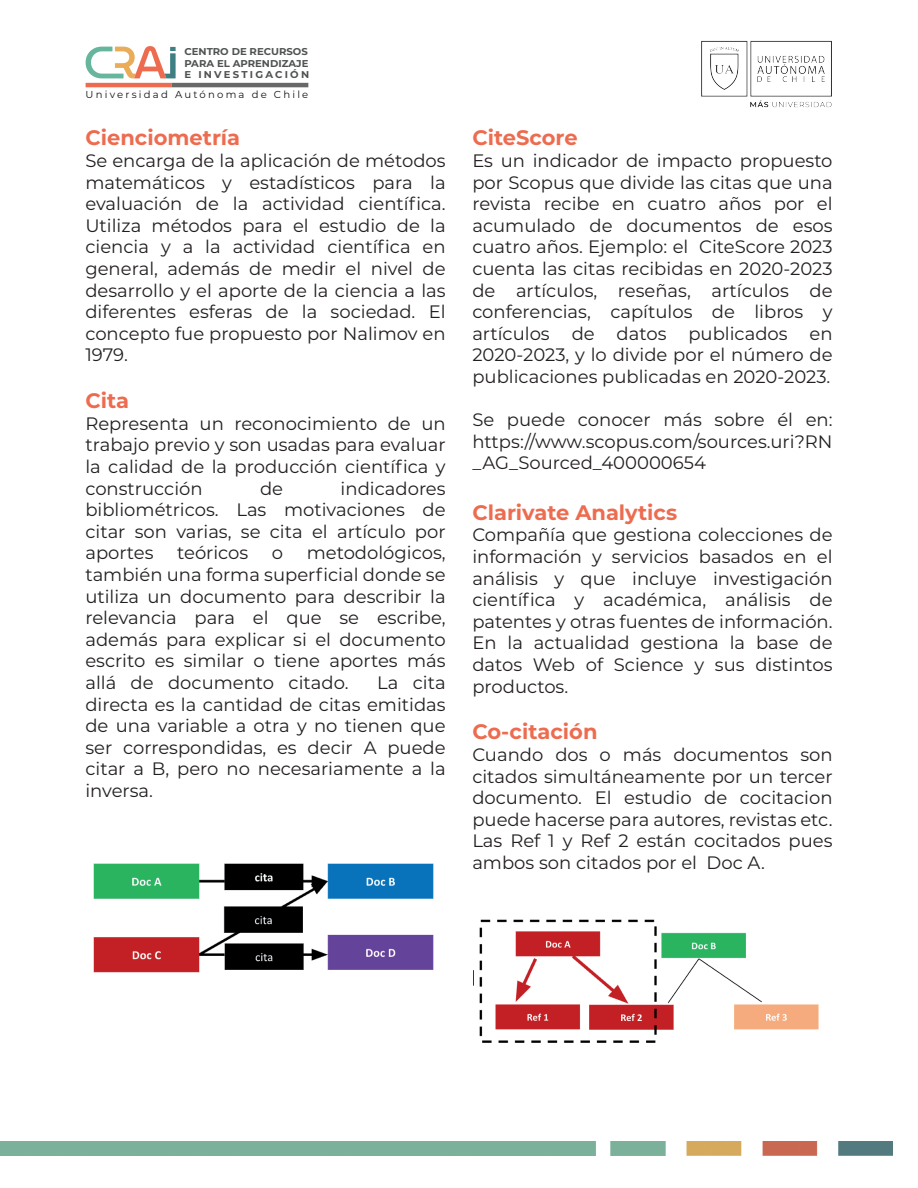
<style>
.page{position:relative;width:918px;height:1188px;background:#fff}
.page>*{position:absolute;margin:0;border:0;box-sizing:border-box;transform-origin:0 0}
.t1{font:700 21px "Montserrat";color:#ed6c50}
.t2{font:18px/21.6px "Montserrat";color:#231f20;text-align:justify}
.t3{font:10.05px "Montserrat";letter-spacing:.22em;color:#121516}
.t4{font:700 9.9px/11.9px "Montserrat";color:#4f5252}
</style>
<div class="page">
<img style="left:93px;top:863px;width:341px;height:110px">
<img style="left:473px;top:919px;width:346px;height:124px">
<svg style="left:86px;top:46px;width:90px;height:32px"></svg>
<hr style="left:171px;top:83px;width:137px;height:4px;background:#666968">
<hr style="left:86px;top:83px;width:85px;height:4px;background:#ed6c50">
<img style="left:701px;top:40px;width:131px;height:68px">
<img style="left:0;top:1142px;width:893px;height:13px">
<p class="t4" style="left:184px;top:45px;width:126px">CENTRO DE RECURSOS<br>PARA EL APRENDIZAJE<br>E INVESTIGACIÓN</p>
<p class="t3" style="left:86px;top:87px;width:224px">Universidad Autónoma de Chile</p>
<p class="t1" style="left:85px;top:123px;width:156px">Cienciometría</p>
<p class="t2" style="left:85px;top:149px;width:362px">Se encarga de la aplicación de métodos matemáticos y estadísticos para la evaluación de la actividad científica.<br>Utiliza métodos para el estudio de la ciencia y a la actividad científica en general, además de medir el nivel de desarrollo y el aporte de la ciencia a las diferentes esferas de la sociedad. El concepto fue propuesto por Nalimov en 1979.</p>
<p class="t1" style="left:85px;top:386px;width:45px">Cita</p>
<p class="t2" style="left:85px;top:412px;width:362px">Representa un reconocimiento de un trabajo previo y son usadas para evaluar la calidad de la producción científica y construcción</p>
<p class="t2" style="left:85px;top:477px;width:362px;text-indent:255px">indicadores bibliométricos. Las motivaciones de citar son varias, se cita el artículo por aportes</p>
<p class="t2" style="left:260px;top:477px;width:25px">de</p>
<p class="t2" style="left:85px;top:541px;width:362px;text-indent:221px">metodológicos, también una forma superficial donde se utiliza un documento para describir la relevancia para el que se escribe, además para explicar si el documento escrito es similar o tiene aportes más allá de documento citado.</p>
<p class="t2" style="left:177px;top:541px;width:73px">teóricos</p>
<p class="t2" style="left:272px;top:541px;width:13px">o</p>
<p class="t2" style="left:85px;top:671px;width:362px;text-indent:292px">La cita directa es la cantidad de citas emitidas de una variable a otra y no tienen que ser correspondidas, es decir A puede citar a B, pero no necesariamente a la inversa.</p>
<p class="t1" style="left:472px;top:123px;width:107px">CiteScore</p>
<p class="t2" style="left:472px;top:149px;width:362px">Es un indicador de impacto propuesto por Scopus que divide las citas que una revista recibe en cuatro años por el acumulado de documentos de esos cuatro años. Ejemplo: el CiteScore 2023 cuenta las citas recibidas en 2020-2023 de artículos, reseñas, artículos de conferencias, capítulos de libros y artículos de datos publicados en 2020-2023, y lo divide por el número de publicaciones publicadas en 2020-2023.</p>
<p class="t2" style="left:472px;top:408px;width:362px">Se puede conocer más sobre él en: https://www.scopus.com/sources.uri?RN _AG_Sourced_400000654</p>
<p class="t1" style="left:472px;top:497px;width:206px">Clarivate Analytics</p>
<p class="t2" style="left:472px;top:523px;width:362px">Compañía que gestiona colecciones de información y servicios basados en el análisis y que incluye investigación científica y académica, análisis de patentes y otras fuentes de información.<br>En la actualidad gestiona la base de datos Web of Science y sus distintos productos.</p>
<p class="t1" style="left:472px;top:717px;width:127px">Co-citación</p>
<p class="t2" style="left:472px;top:743px;width:362px">Cuando dos o más documentos son citados simultáneamente por un tercer documento. El estudio de cocitacion puede hacerse para autores, revistas etc.<br>Las Ref 1 y Ref 2 están cocitados pues ambos son citados por el Doc A.</p>
</div>
